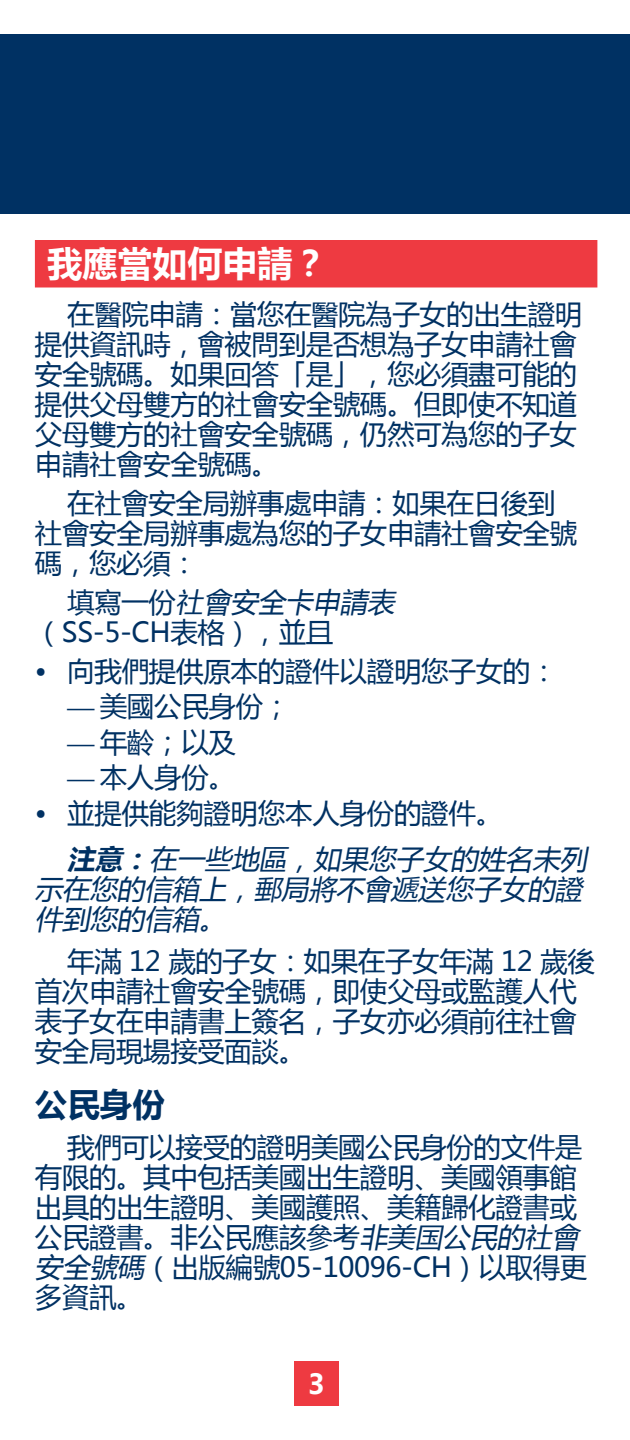
<style>
.page{position:relative;width:630px;height:1440px;background:#fff}
.page>*{position:absolute;margin:0;border:0;box-sizing:border-box;transform-origin:0 0}
.H1-1{font:700 35px "Microsoft Ya Hei";color:#fff}
.t1{font:700 32.5px "Microsoft Ya Hei";color:#003163}
.Paragraph{font:27.5px/30px "Microsoft Ya Hei";letter-spacing:-.015em;color:#003163}
.Notes{font:italic 27.5px/30px "Microsoft Ya Hei";color:#003163}
.t2{font:700 27.5px "Microsoft Ya Hei";color:#fff}
.s1{font-style:italic}
.s2{font-family:"Trump Mediaeval"}
.s3{font-weight:700}
</style>
<div class="page">
<div style="left:0;top:34px;width:630px;height:180px;background:#003163"></div>
<div style="left:294px;top:1361px;width:45px;height:45px;background:#ee3a41"></div>
<div style="left:35px;top:240px;width:562px;height:48px;background:#ee3a41"></div>
<h1 class="H1-1" style="left:48px;top:239px;width:281px">我應當如何申請？</h1>
<p class="Paragraph" style="left:35px;top:298px;width:549px;text-indent:32px">在醫院申請：當您在醫院為子女的出生證明提供資訊時，會被問到是否想為子女申請社會安全號碼。如果回答「是」，您必須盡可能的提供父母雙方的社會安全號碼。但即使不知道父母雙方的社會安全號碼，仍然可為您的子女申請社會安全號碼。</p>
<p class="Paragraph" style="left:35px;top:487px;width:544px;text-indent:32px">在社會安全局辦事處申請：如果在日後到社會安全局辦事處為您的子女申請社會安全號碼，您必須：</p>
<p class="Paragraph" style="left:35px;top:586px;width:368px;text-indent:32px">填寫一份<span class="s1">社會安全卡申請表</span>（SS-5-CH表格），並且</p>
<p class="Paragraph" style="left:35px;top:655px;width:524px">• 向我們提供原本的證件以證明您子女的：</p>
<p class="Paragraph" style="left:67px;top:691px;width:225px"><span class="s2">—</span> 美國公民身份；</p>
<p class="Paragraph" style="left:67px;top:726px;width:170px"><span class="s2">—</span> 年齡；以及</p>
<p class="Paragraph" style="left:67px;top:761px;width:170px"><span class="s2">—</span> 本人身份。</p>
<p class="Paragraph" style="left:35px;top:797px;width:470px">• 並提供能夠證明您本人身份的證件。</p>
<p class="Notes" style="left:35px;top:844px;width:560px;text-indent:32px"><span class="s3">注意：</span>在一些地區，如果您子女的姓名未列示在您的信箱上，郵局將不會遞送您子女的證件到您的信箱。</p>
<p class="Paragraph" style="left:35px;top:945px;width:561px;text-indent:32px">年滿 12 歲的子女：如果在子女年滿 12 歲後首次申請社會安全號碼，即使父母或監護人代表子女在申請書上簽名，子女亦必須前往社會安全局現場接受面談。</p>
<h2 class="t1" style="left:35px;top:1081px;width:131px">公民身份</h2>
<p class="Paragraph" style="left:35px;top:1131px;width:554px;text-indent:32px">我們可以接受的證明美國公民身份的文件是有限的。其中包括美國出生證明、美國領事館出具的出生證明、美國護照、美籍歸化證書或公民證書。非公民應該參考<span class="s1">非美国公民的社會安全號碼</span>（出版編號05-10096-CH）以取得更多資訊。</p>
<p class="t2" style="left:308px;top:1365px;width:18px">3</p>
</div>
